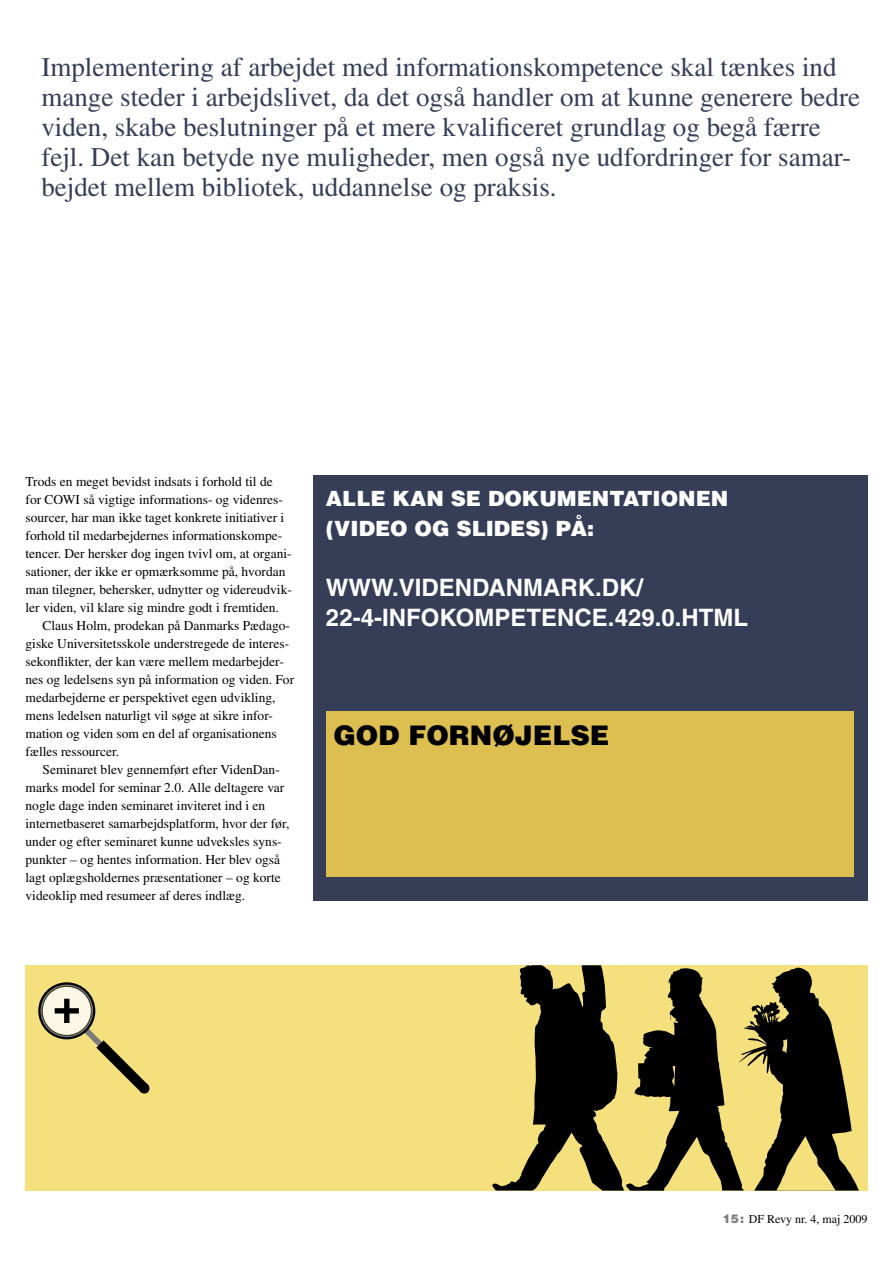
<style>
.page{position:relative;width:893px;height:1263px;background:#fff}
.page>*{position:absolute;margin:0;border:0;box-sizing:border-box;transform-origin:0 0}
.t1{font:27px/30px "Times";color:#353d57}
.t2{font:900 27px "Helvetica";color:#000}
.t3{font:700 24px "Helvetica";color:#fff}
.t4{font:900 21px "Helvetica";color:#fff}
.t5{font:13.5px "Times";color:#000}
.t6{font:12px "Times";color:#000}
.s1{font-family:"Helvetica";font-weight:900;color:#7c7c7c}
</style>
<div class="page">
<div style="left:26px;top:965px;width:482px;height:226px;background:#f4e07d"></div>
<div style="left:313px;top:475px;width:554px;height:425px;background:#353d57"></div>
<div style="left:326px;top:711px;width:527px;height:165px;background:#dcbf50"></div>
<div style="left:489px;top:965px;width:378px;height:225px;background:#f4e07d"></div>
<svg style="left:492px;top:965px;width:367px;height:226px"></svg>
<div style="left:40px;top:984px;width:54px;height:54px;border:2px solid #7c7c7c;border-radius:50%"></div>
<div style="left:38px;top:982px;width:57px;height:57px;border:2px solid #000;border-radius:50%"></div>
<svg style="left:42px;top:986px;width:49px;height:49px"></svg>
<div style="left:42px;top:986px;width:50px;height:50px;border:1px solid #000;border-radius:50%"></div>
<svg style="left:55px;top:999px;width:95px;height:95px"></svg>
<p class="t1" style="left:41px;top:52px;width:820px">Implementering af arbejdet med informationskompetence skal tænkes ind mange steder i arbejdslivet, da det også handler om at kunne generere bedre viden, skabe beslutninger på et mere kvalificeret grundlag og begå færre fejl. Det kan betyde nye muligheder, men også nye udfordringer for samar&shy;bejdet mellem bibliotek, uddannelse og praksis.</p>
<p class="t5" style="left:26px;top:474px;width:249px">Trods en meget bevidst indsats i forhold til de</p>
<p class="t5" style="left:26px;top:492px;width:259px">for COWI så vigtige informations- og videnres-</p>
<p class="t5" style="left:26px;top:510px;width:260px">sourcer, har man ikke taget konkrete initiativer i</p>
<p class="t5" style="left:26px;top:528px;width:258px">forhold til medarbejdernes informationskompe-</p>
<p class="t5" style="left:26px;top:546px;width:268px">tencer. Der hersker dog ingen tvivl om, at organi-</p>
<p class="t5" style="left:26px;top:564px;width:262px">sationer, der ikke er opmærksomme på, hvordan</p>
<p class="t5" style="left:26px;top:582px;width:268px">man tilegner, behersker, udnytter og videreudvik-</p>
<p class="t5" style="left:26px;top:600px;width:255px">ler viden, vil klare sig mindre godt i fremtiden.</p>
<p class="t5" style="left:43px;top:618px;width:249px">Claus Holm, prodekan på Danmarks Pædago-</p>
<p class="t5" style="left:26px;top:636px;width:265px">giske Universitetsskole understregede de interes-</p>
<p class="t5" style="left:26px;top:654px;width:260px">sekonflikter, der kan være mellem medarbejder-</p>
<p class="t5" style="left:26px;top:672px;width:270px">nes og ledelsens syn på information og viden. For</p>
<p class="t5" style="left:26px;top:690px;width:252px">medarbejderne er perspektivet egen udvikling,</p>
<p class="t5" style="left:26px;top:708px;width:249px">mens ledelsen naturligt vil søge at sikre infor-</p>
<p class="t5" style="left:26px;top:726px;width:253px">mation og viden som en del af organisationens</p>
<p class="t5" style="left:26px;top:744px;width:95px">fælles ressourcer.</p>
<p class="t5" style="left:43px;top:762px;width:239px">Seminaret blev gennemført efter VidenDan-</p>
<p class="t5" style="left:26px;top:780px;width:260px">marks model for seminar 2.0. Alle deltagere var</p>
<p class="t5" style="left:26px;top:798px;width:241px">nogle dage inden seminaret inviteret ind i en</p>
<p class="t5" style="left:26px;top:816px;width:265px">internetbaseret samarbejdsplatform, hvor der før,</p>
<p class="t5" style="left:26px;top:834px;width:258px">under og efter seminaret kunne udveksles syns-</p>
<p class="t5" style="left:26px;top:851px;width:256px">punkter – og hentes information. Her blev også</p>
<p class="t5" style="left:26px;top:869px;width:257px">lagt oplægsholdernes præsentationer – og korte</p>
<p class="t5" style="left:26px;top:887px;width:221px">videoklip med resumeer af deres indlæg.</p>
<h3 class="t4" style="left:326px;top:484px;width:31px">ALLE</h3>
<h3 class="t4" style="left:392px;top:484px;width:18px">KAN</h3>
<h3 class="t4" style="left:451px;top:484px;width:122px">SE DOKUMENTATI</h3>
<h3 class="t4" style="left:661px;top:484px;width:35px">ONEN</h3>
<h3 class="t4" style="left:326px;top:514px;width:23px">(VIDE</h3>
<h3 class="t4" style="left:390px;top:514px;width:82px">O OG SLIDES</h3>
<h3 class="t4" style="left:541px;top:514px;width:55px">) PÅ:</h3>
<h2 class="t3" style="left:326px;top:573px;width:24px">WWW</h2>
<h2 class="t3" style="left:392px;top:573px;width:24px">.VIDENDANMARK</h2>
<h2 class="t3" style="left:595px;top:573px;width:50px">.DK/</h2>
<h2 class="t3" style="left:326px;top:603px;width:166px">22-4-INFOKOMPETENCE</h2>
<h2 class="t3" style="left:608px;top:603px;width:91px">.429.0.HTML</h2>
<h1 class="t2" style="left:333px;top:717px;width:202px">GOD FORNØJELSE</h1>
<p class="t6" style="left:723px;top:1212px;width:146px"><span class="s1">15 :</span> DF Revy nr. 4, maj 2009</p>
</div>
